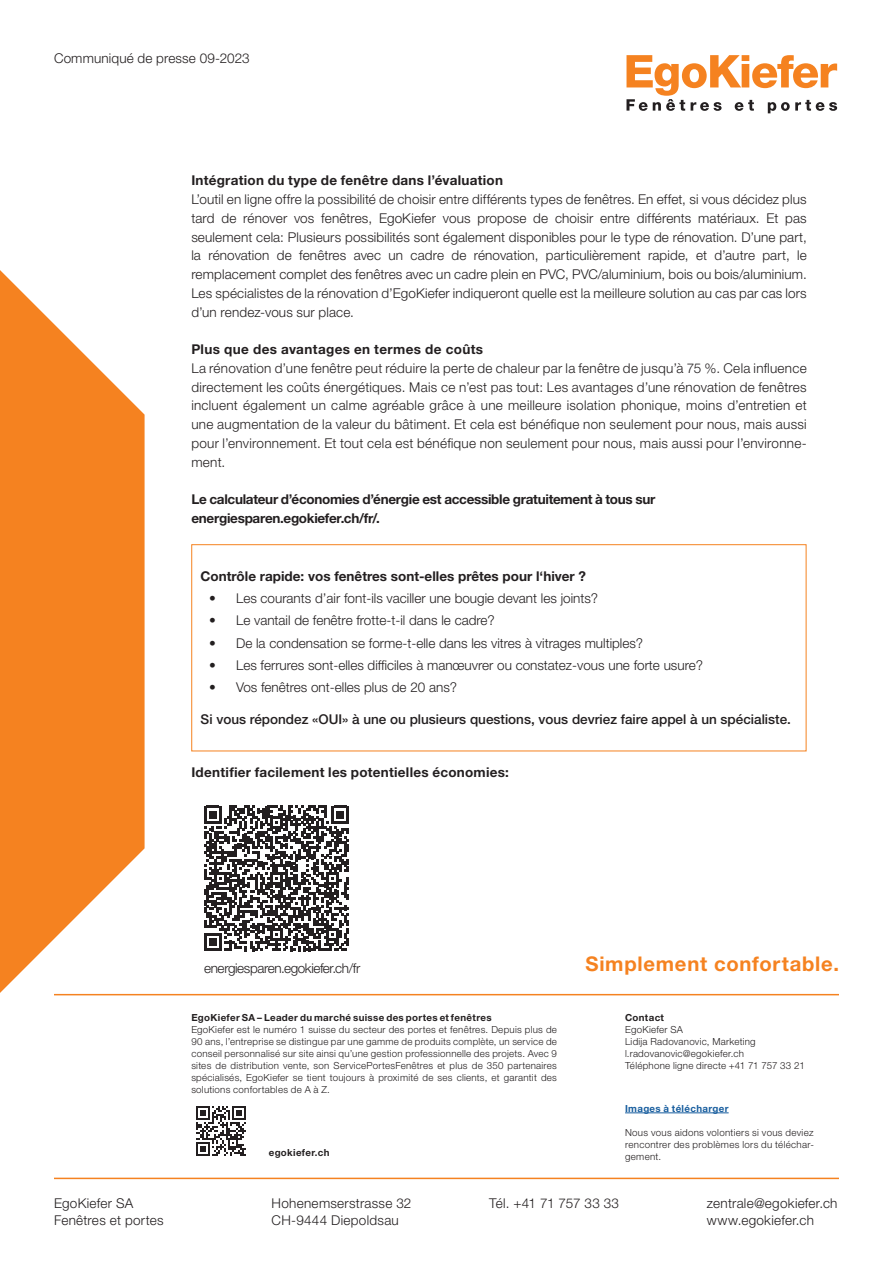
<style>
.page{position:relative;width:893px;height:1263px;background:#fff}
.page>*{position:absolute;margin:0;border:0;box-sizing:border-box;transform-origin:0 0}
.t1{font:700 20.25px "Helvetica Neue LT Std";letter-spacing:.035em;color:#f58220}
.Lauftext{font:300 13.5px/18.8px "Helvetica Neue LT Std";color:#231f20;text-align:justify}
.Lauftext-2{font:300 13.5px/17.2px "Helvetica Neue LT Std";letter-spacing:.02em;color:#231f20}
.Lauftext-3{font:700 13.5px/18.8px "Helvetica Neue LT Std";letter-spacing:-.02em;color:#231f20}
.t2{font:500 13.5px "Helvetica Neue LT Std";color:#231f20}
.Lauftext-4{font:700 13.5px "Helvetica Neue LT Std";color:#231f20}
._09_Copy{font:700 13.5px "Helvetica Neue LT Std";letter-spacing:.02em;color:#231f20}
.Lauftext-5{font:700 13.5px "Helvetica Neue LT Std";letter-spacing:.02em;color:#231f20}
.Lauftext-6{font:700 13.5px "Helvetica Neue LT Std";letter-spacing:.03em;color:#231f20}
.Lauftext-7{font:300 13.5px "Helvetica Neue LT Std";letter-spacing:-.03em;color:#231f20}
.t3{font:300 9.75px/12px "Helvetica Neue LT Std";letter-spacing:.025em;color:#231f20;text-align:justify}
.t4{font:700 9.75px "Helvetica Neue LT Std";letter-spacing:.035em;color:#231f20}
.t5{font:700 9.75px "Helvetica Neue LT Std";letter-spacing:.035em;color:#175d9e}
</style>
<div class="page">
<hr style="left:625px;top:1112px;width:104px;height:1px;background:#175d9e">
<hr style="left:54px;top:1178px;width:785px;height:1px;background:#f58220">
<hr style="left:54px;top:994px;width:785px;height:1px;background:#f58220">
<svg style="left:0;top:270px;width:145px;height:723px;fill:#f58220"></svg>
<svg style="left:626px;top:55px;width:211px;height:58px"></svg>
<svg style="left:196px;top:1106px;width:50px;height:50px"></svg>
<svg style="left:204px;top:805px;width:145px;height:146px"></svg>
<div style="left:191px;top:544px;width:615px;height:207px;border:1px solid #f58220"></div>
<p class="Lauftext" style="left:54px;top:48px;width:197px">Communiqué de presse 09-2023</p>
<p class="Lauftext-5" style="left:191px;top:172px;width:313px">Intégration du type de fenêtre dans l’évaluation</p>
<p class="Lauftext" style="left:191px;top:190px;width:617px">L’outil en ligne offre la possibilité de choisir entre différents types de fenêtres. En effet, si vous décidez plus tard de rénover vos fenêtres, EgoKiefer vous propose de choisir entre différents matériaux. Et pas seulement cela: Plusieurs possibilités sont également disponibles pour le type de rénovation. D’une part, la rénovation de fenêtres avec un cadre de rénovation, particulièrement rapide, et d’autre part, le remplacement complet des fenêtres avec un cadre plein en PVC, PVC/aluminium, bois ou bois/aluminium.<br>Les spécialistes de la rénovation d’EgoKiefer indiqueront quelle est la meilleure solution au cas par cas lors d’un rendez-vous sur place.</p>
<p class="Lauftext-6" style="left:191px;top:341px;width:293px">Plus que des avantages en termes de coûts</p>
<p class="Lauftext" style="left:191px;top:358px;width:617px">La rénovation d’une fenêtre peut réduire la perte de chaleur par la fenêtre de jusqu’à 75 %. Cela influence directement les coûts énergétiques. Mais ce n’est pas tout: Les avantages d’une rénovation de fenêtres incluent également un calme agréable grâce à une meilleure isolation phonique, moins d’entretien et une augmentation de la valeur du bâtiment. Et cela est bénéfique non seulement pour nous, mais aussi pour l’environnement. Et tout cela est bénéfique non seulement pour nous, mais aussi pour l’environne&shy;ment.</p>
<p class="Lauftext-3" style="left:191px;top:490px;width:466px">Le calculateur d’économies d’énergie est accessible gratuitement à tous sur energiesparen.egokiefer.ch/fr/.</p>
<p class="Lauftext-4" style="left:201px;top:568px;width:387px">Contrôle rapide: vos fenêtres sont-elles prêtes pour l‘hiver ?</p>
<p class="Lauftext" style="left:209px;top:589px;width:391px">• Les courants d’air font-ils vaciller une bougie devant les joints?</p>
<p class="Lauftext" style="left:209px;top:611px;width:287px">• Le vantail de fenêtre frotte-t-il dans le cadre?</p>
<p class="Lauftext" style="left:209px;top:633px;width:436px">• De la condensation se forme-t-elle dans les vitres à vitrages multiples?</p>
<p class="Lauftext" style="left:209px;top:655px;width:495px">• Les ferrures sont-elles difficiles à manœuvrer ou constatez-vous une forte usure?</p>
<p class="Lauftext" style="left:209px;top:677px;width:250px">• Vos fenêtres ont-elles plus de 20 ans?</p>
<p class="t2" style="left:201px;top:711px;width:592px">Si vous répondez «OUI» à une ou plusieurs questions, vous devriez faire appel à un spécialiste.</p>
<p class="_09_Copy" style="left:191px;top:764px;width:319px">Identifier facilement les potentielles économies:</p>
<p class="Lauftext-7" style="left:204px;top:960px;width:158px">energiesparen.egokiefer.ch/fr</p>
<p class="t4" style="left:191px;top:1011px;width:302px">EgoKiefer SA – Leader du marché suisse des portes et fenêtres</p>
<p class="t3" style="left:191px;top:1023px;width:367px">EgoKiefer est le numéro 1 suisse du secteur des portes et fenêtres. Depuis plus de 90 ans, l’entreprise se distingue par une gamme de produits complète, un service de conseil personnalisé sur site ainsi qu’une gestion professionnelle des projets. Avec 9 sites de distribution vente, son ServicePortesFenêtres et plus de 350 partenaires spécialisés, EgoKiefer se tient toujours à proximité de ses clients, et garantit des solutions confortables de A à Z.</p>
<p class="t4" style="left:269px;top:1147px;width:62px">egokiefer.ch</p>
<h1 class="t1" style="left:585px;top:951px;width:255px">Simplement confortable.</h1>
<p class="t4" style="left:625px;top:1011px;width:40px">Contact</p>
<p class="t3" style="left:625px;top:1023px;width:181px;text-align:left">EgoKiefer SA<br>Lidija Radovanovic, Marketing l.radovanovic@egokiefer.ch<br>Téléphone ligne directe +41 71 757 33 21</p>
<p class="t5" style="left:625px;top:1102px;width:105px">Images à télécharger</p>
<p class="t3" style="left:625px;top:1126px;width:190px">Nous vous aidons volontiers si vous deviez rencontrer des problèmes lors du téléchar&shy;gement.</p>
<p class="Lauftext-2" style="left:54px;top:1194px;width:111px">EgoKiefer SA<br>Fenêtres et portes</p>
<p class="Lauftext-2" style="left:272px;top:1194px;width:141px">Hohenemserstrasse 32<br>CH-9444 Diepoldsau</p>
<p class="Lauftext" style="left:489px;top:1193px;width:131px">Tél. +41 71 757 33 33</p>
<p class="Lauftext-2" style="left:707px;top:1194px;width:132px">zentrale@egokiefer.ch www.egokiefer.ch</p>
</div>
